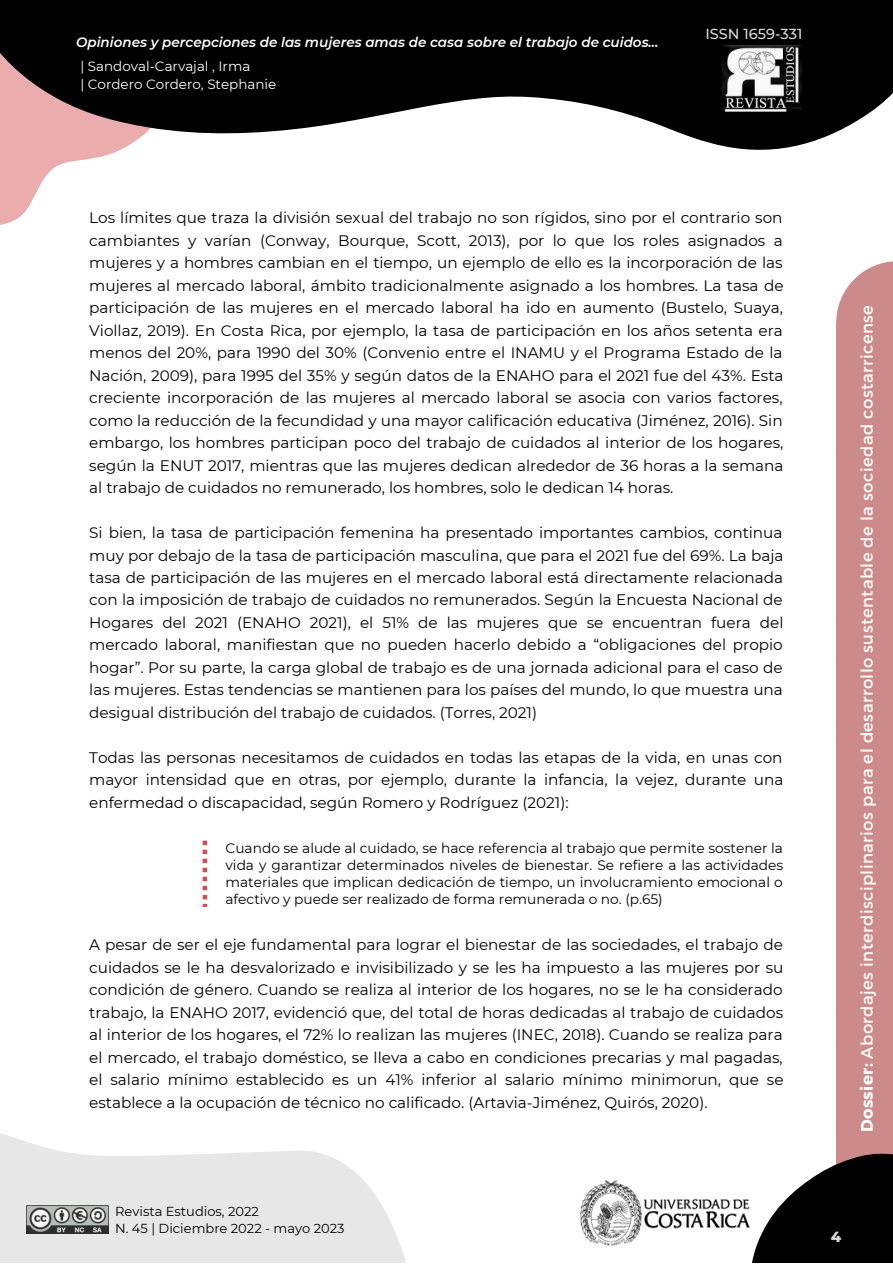
<style>
.page{position:relative;width:893px;height:1264px;background:#fff}
.page>*{position:absolute;margin:0;border:0;box-sizing:border-box;transform-origin:0 0}
.t1{font:16.5px "Montserrat";letter-spacing:.025em;color:#fff}
.t2{font:15.3px/22.5px "Montserrat";color:#000;text-align:justify}
.t3{font:800 15px "Montserrat";color:#d9d9d9}
.t4{font:500 14.55px "Montserrat";color:#d9d9d9}
.t5{font:13.8px/16.8px "Montserrat";color:#000;text-align:justify}
.t6{font:italic 600 13.5px "Montserrat";color:#fff}
.t7{font:13.5px/18px "Montserrat";color:#fff}
.t8{font:13.05px/17.4px "Montserrat";color:#000}
.s1{font-weight:700}
</style>
<div class="page">
<svg style="left:0;top:0;width:892px;height:225px;fill:#000"></svg>
<div style="left:836px;top:324px;width:56px;height:903px;background:#cd8a8a"></div>
<svg style="left:836px;top:261px;width:56px;height:63px"></svg>
<svg style="left:752px;top:1153px;width:140px;height:109px;fill:#000"></svg>
<svg style="left:0;top:1133px;width:406px;height:129px;fill:#e7e7e7"></svg>
<img style="left:722px;top:45px;width:79px;height:71px">
<img style="left:580px;top:1180px;width:170px;height:66px">
<img style="left:27px;top:1205px;width:82px;height:28px">
<svg style="left:202px;top:840px;width:5px;height:67px"></svg>
<p class="t6" style="left:76px;top:34px;width:584px">Opiniones y percepciones de las mujeres amas de casa sobre el trabajo de cuidos...</p>
<p class="t7" style="left:80px;top:57px;width:197px">| Sandoval-Carvajal , Irma<br>| Cordero Cordero, Stephanie</p>
<p class="t4" style="left:705px;top:25px;width:99px">ISSN 1659-331</p>
<p class="t2" style="left:89px;top:206px;width:695px">Los límites que traza la división sexual del trabajo no son rígidos, sino por el contrario son cambiantes y varían (Conway, Bourque, Scott, 2013), por lo que los roles asignados a mujeres y a hombres cambian en el tiempo, un ejemplo de ello es la incorporación de las mujeres al mercado laboral, ámbito tradicionalmente asignado a los hombres. La tasa de participación de las mujeres en el mercado laboral ha ido en aumento (Bustelo, Suaya, Viollaz, 2019). En Costa Rica, por ejemplo, la tasa de participación en los años setenta era menos del 20%, para 1990 del 30% (Convenio entre el INAMU y el Programa Estado de la Nación, 2009), para 1995 del 35% y según datos de la ENAHO para el 2021 fue del 43%. Esta creciente incorporación de las mujeres al mercado laboral se asocia con varios factores, como la reducción de la fecundidad y una mayor calificación educativa (Jiménez, 2016). Sin embargo, los hombres participan poco del trabajo de cuidados al interior de los hogares, según la ENUT 2017, mientras que las mujeres dedican alrededor de 36 horas a la semana al trabajo de cuidados no remunerado, los hombres, solo le dedican 14 horas.</p>
<p class="t2" style="left:89px;top:521px;width:695px">Si bien, la tasa de participación femenina ha presentado importantes cambios, continua muy por debajo de la tasa de participación masculina, que para el 2021 fue del 69%. La baja tasa de participación de las mujeres en el mercado laboral está directamente relacionada con la imposición de trabajo de cuidados no remunerados. Según la Encuesta Nacional de Hogares del 2021 (ENAHO 2021), el 51% de las mujeres que se encuentran fuera del mercado laboral, manifiestan que no pueden hacerlo debido a “obligaciones del propio hogar”. Por su parte, la carga global de trabajo es de una jornada adicional para el caso de las mujeres. Estas tendencias se mantienen para los países del mundo, lo que muestra una desigual distribución del trabajo de cuidados. (Torres, 2021)</p>
<p class="t2" style="left:89px;top:746px;width:695px">Todas las personas necesitamos de cuidados en todas las etapas de la vida, en unas con mayor intensidad que en otras, por ejemplo, durante la infancia, la vejez, durante una enfermedad o discapacidad, según Romero y Rodríguez (2021):</p>
<p class="t5" style="left:225px;top:840px;width:559px">Cuando se alude al cuidado, se hace referencia al trabajo que permite sostener la vida y garantizar determinados niveles de bienestar. Se refiere a las actividades materiales que implican dedicación de tiempo, un involucramiento emocional o afectivo y puede ser realizado de forma remunerada o no. (p.65)</p>
<p class="t2" style="left:89px;top:933px;width:695px">A pesar de ser el eje fundamental para lograr el bienestar de las sociedades, el trabajo de cuidados se le ha desvalorizado e invisibilizado y se les ha impuesto a las mujeres por su condición de género. Cuando se realiza al interior de los hogares, no se le ha considerado trabajo, la ENAHO 2017, evidenció que, del total de horas dedicadas al trabajo de cuidados al interior de los hogares, el 72% lo realizan las mujeres (INEC, 2018). Cuando se realiza para el mercado, el trabajo doméstico, se lleva a cabo en condiciones precarias y mal pagadas, el salario mínimo establecido es un 41% inferior al salario mínimo minimorun, que se establece a la ocupación de técnico no calificado. (Artavia-Jiménez, Quirós, 2020).</p>
<p class="t8" style="left:115px;top:1202px;width:231px">Revista Estudios, 2022<br>N. 45 | Diciembre 2022 - mayo 2023</p>
<p class="t1" style="left:856px;top:1132px;width:829px;rotate:-90deg"><span class="s1">Dossier:</span> Abordajes interdisciplinarios para el desarrollo sustentable de la sociedad costarricense</p>
<p class="t3" style="left:830px;top:1227px;width:12px">4</p>
</div>
